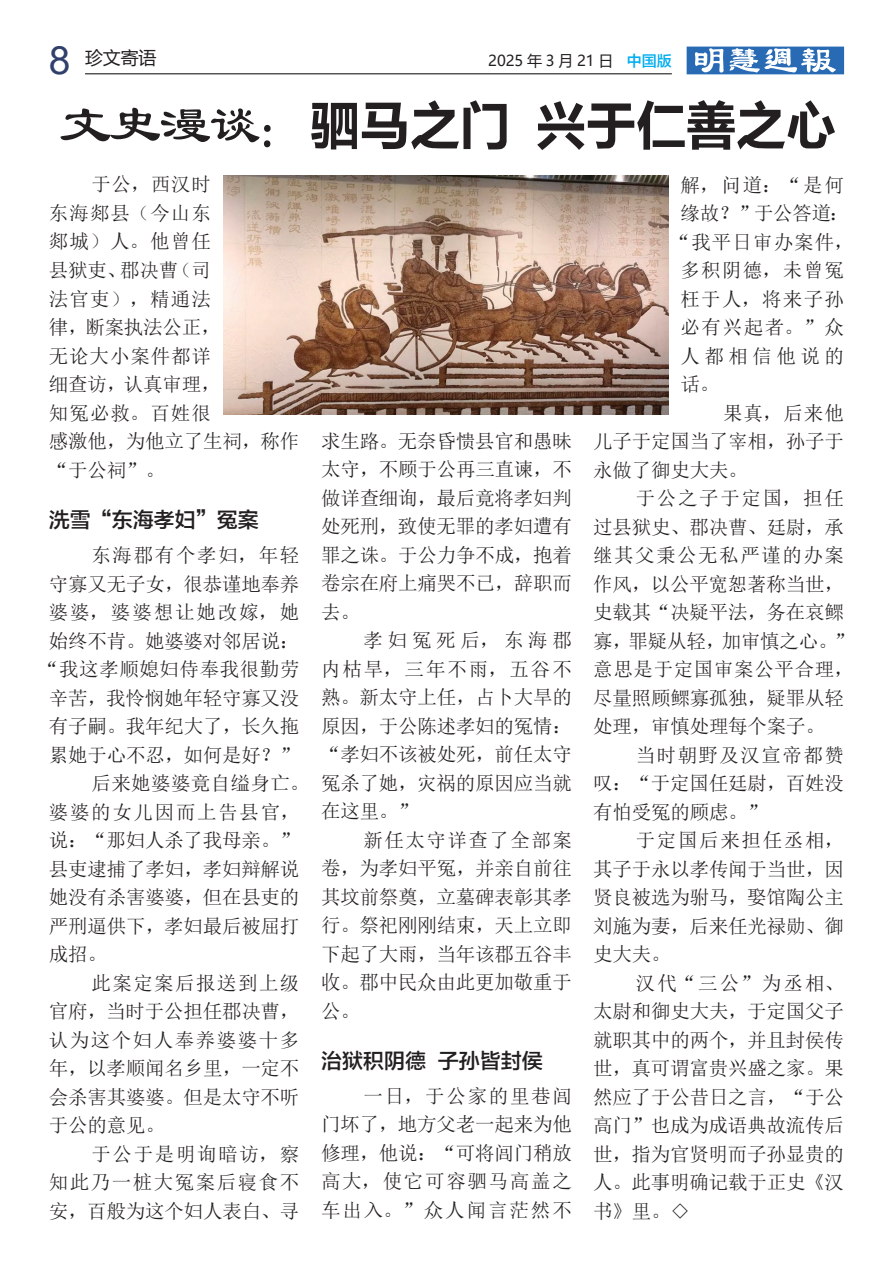
<style>
.page{position:relative;width:893px;height:1263px;background:#fff}
.page>*{position:absolute;margin:0;border:0;box-sizing:border-box;transform-origin:0 0}
.t1{font:54px "FZLTCHK GBK1 0";letter-spacing:-.025em;color:#231f20;scale:.95 1}
.t2{font:21px "FZLTZHK GBK1 0";color:#231f20}
.t3{font:19.5px/28.5px "N Sim Sun";letter-spacing:-.01em;color:#231f20;text-align:justify}
.t4{font:19.5px/28.5px "N Sim Sun";letter-spacing:.035em;color:#231f20}
.t5{font:19.5px "N Sim Sun";letter-spacing:.085em;color:#231f20}
.t6{font:19.5px "N Sim Sun";letter-spacing:.075em;color:#231f20}
.t7{font:19.5px "N Sim Sun";letter-spacing:.03em;color:#231f20}
.t8{font:19.5px "N Sim Sun";letter-spacing:.095em;color:#231f20}
.t9{font:19.5px "N Sim Sun";letter-spacing:.08em;color:#231f20}
.t10{font:19.5px "N Sim Sun";letter-spacing:.02em;color:#231f20}
.t11{font:19.5px "N Sim Sun";letter-spacing:.055em;color:#231f20}
.t12{font:19.5px "N Sim Sun";letter-spacing:.23em;color:#231f20}
.t13{font:18px "Microsoft Ya Hei";color:#231f20}
.t14{font:15px "Microsoft Ya Hei";color:#231f20}
.s1{font-family:"Arial";font-size:39px;color:#30406a}
.s2{font-family:"FZLTZHK GBK1 0";color:#00aeef}
.s3{font-family:"CT Li Shu SJ"}
</style>
<div class="page">
<hr style="left:85px;top:73px;width:587px;height:1px;background:#231f20">
<svg style="left:687px;top:47px;width:157px;height:27px"></svg>
<img style="left:224px;top:175px;width:444px;height:239px">
<p class="t13" style="left:49px;top:46px;width:109px"><span class="s1">8</span> 珍文寄语</p>
<p class="t14" style="left:488px;top:50px;width:185px">2025 年 3 月 21 日 <span class="s2">中国版</span></p>
<h1 class="t1" style="left:59px;top:96px;width:820px"><span class="s3">文史漫谈：</span>驷马之门 兴于仁善之心</h1>
<p class="t4" style="left:49px;top:170px;width:252px;text-indent:43px">于公，西汉时<br>东海郯县（今山东<br>郯城）人。他曾任<br>县狱吏、郡决曹（司<br>法官吏），精通法<br>律，断案执法公正，<br>无论大小案件都详<br>细查访，认真审理，<br>知冤必救。百姓很<br>感激他，为他立了生祠，称作“于公祠”。</p>
<p class="t2" style="left:49px;top:508px;width:211px">洗雪“东海孝妇”冤案</p>
<p class="t5" style="left:91px;top:545px;width:209px">东海郡有个孝妇，年轻</p>
<p class="t3" style="left:49px;top:569px;width:252px">守寡又无子女，很恭谨地奉养</p>
<p class="t8" style="left:49px;top:602px;width:252px">婆婆，婆婆想让她改嫁，她</p>
<p class="t3" style="left:49px;top:626px;width:252px">始终不肯。她婆婆对邻居说：</p>
<p class="t7" style="left:39px;top:659px;width:262px">“我这孝顺媳妇侍奉我很勤劳</p>
<p class="t3" style="left:49px;top:683px;width:252px">辛苦，我怜悯她年轻守寡又没</p>
<p class="t3" style="left:49px;top:712px;width:252px">有子嗣。我年纪大了，长久拖</p>
<p class="t3" style="left:49px;top:740px;width:252px">累她于心不忍，如何是好？”</p>
<p class="t10" style="left:91px;top:773px;width:219px">后来她婆婆竟自缢身亡。</p>
<p class="t5" style="left:49px;top:802px;width:252px">婆婆的女儿因而上告县官，</p>
<p class="t3" style="left:49px;top:826px;width:252px">说：“那妇人杀了我母亲。”</p>
<p class="t3" style="left:49px;top:854px;width:252px">县吏逮捕了孝妇，孝妇辩解说</p>
<p class="t3" style="left:49px;top:883px;width:252px">她没有杀害婆婆，但在县吏的</p>
<p class="t3" style="left:49px;top:911px;width:252px">严刑逼供下，孝妇最后被屈打</p>
<p class="t3" style="left:49px;top:940px;width:60px">成招。</p>
<p class="t6" style="left:91px;top:973px;width:209px">此案定案后报送到上级</p>
<p class="t3" style="left:49px;top:997px;width:252px">官府，当时于公担任郡决曹，</p>
<p class="t6" style="left:49px;top:1030px;width:252px">认为这个妇人奉养婆婆十多</p>
<p class="t3" style="left:49px;top:1054px;width:252px">年，以孝顺闻名乡里，一定不</p>
<p class="t3" style="left:49px;top:1082px;width:252px">会杀害其婆婆。但是太守不听</p>
<p class="t3" style="left:49px;top:1111px;width:118px">于公的意见。</p>
<p class="t5" style="left:91px;top:1144px;width:209px">于公于是明询暗访，察</p>
<p class="t6" style="left:49px;top:1172px;width:252px">知此乃一桩大冤案后寝食不</p>
<p class="t3" style="left:49px;top:1196px;width:252px">安，百般为这个妇人表白、寻</p>
<p class="t3" style="left:321px;top:426px;width:252px">求生路。无奈昏愦县官和愚昧太守，不顾于公再三直谏，不做详查细询，最后竟将孝妇判处死刑，致使无罪的孝妇遭有罪之诛。于公力争不成，抱着卷宗在府上痛哭不已，辞职而去。</p>
<p class="t3" style="left:321px;top:626px;width:252px;text-indent:43px">孝妇冤死后，东海郡内枯旱，三年不雨，五谷不熟。新太守上任，占卜大旱的原因，于公陈述孝妇的冤情：“孝妇不该被处死，前任太守冤杀了她，灾祸的原因应当就在这里。”</p>
<p class="t3" style="left:321px;top:825px;width:252px;text-indent:43px">新任太守详查了全部案卷，为孝妇平冤，并亲自前往其坟前祭奠，立墓碑表彰其孝行。祭祀刚刚结束，天上立即下起了大雨，当年该郡五谷丰收。郡中民众由此更加敬重于公。</p>
<p class="t2" style="left:321px;top:1049px;width:223px">治狱积阴德 子孙皆封侯</p>
<p class="t3" style="left:321px;top:1082px;width:252px;text-indent:43px">一日，于公家的里巷闾门坏了，地方父老一起来为他修理，他说：“可将闾门稍放高大，使它可容驷马高盖之车出入。”众人闻言茫然不</p>
<p class="t3" style="left:680px;top:170px;width:165px">解，问道：“是何</p>
<p class="t3" style="left:680px;top:199px;width:170px">缘故？”于公答道：</p>
<p class="t11" style="left:671px;top:232px;width:184px">“我平日审办案件，</p>
<p class="t3" style="left:680px;top:256px;width:165px">多积阴德，未曾冤</p>
<p class="t3" style="left:680px;top:284px;width:165px">枉于人，将来子孙</p>
<p class="t3" style="left:680px;top:313px;width:165px">必有兴起者。”众</p>
<p class="t12" style="left:680px;top:346px;width:165px">人都相信他说的</p>
<p class="t3" style="left:680px;top:370px;width:40px">话。</p>
<p class="t3" style="left:723px;top:398px;width:122px">果真，后来他</p>
<p class="t3" style="left:593px;top:427px;width:252px">儿子于定国当了宰相，孙子于</p>
<p class="t3" style="left:593px;top:455px;width:156px">永做了御史大夫。</p>
<p class="t5" style="left:636px;top:488px;width:210px">于公之子于定国，担任</p>
<p class="t3" style="left:593px;top:512px;width:252px">过县狱史、郡决曹、廷尉，承</p>
<p class="t9" style="left:593px;top:545px;width:252px">继其父秉公无私严谨的办案</p>
<p class="t3" style="left:593px;top:569px;width:252px">作风，以公平宽恕著称当世，</p>
<p class="t3" style="left:593px;top:598px;width:252px">史载其“决疑平法，务在哀鳏</p>
<p class="t3" style="left:593px;top:626px;width:262px">寡，罪疑从轻，加审慎之心。”</p>
<p class="t4" style="left:593px;top:655px;width:262px">意思是于定国审案公平合理，</p>
<p class="t3" style="left:593px;top:683px;width:252px">尽量照顾鳏寡孤独，疑罪从轻</p>
<p class="t3" style="left:593px;top:712px;width:233px">处理，审慎处理每个案子。</p>
<p class="t6" style="left:636px;top:745px;width:210px">当时朝野及汉宣帝都赞</p>
<p class="t3" style="left:593px;top:769px;width:252px">叹：“于定国任廷尉，百姓没</p>
<p class="t3" style="left:593px;top:797px;width:175px">有怕受冤的顾虑。”</p>
<p class="t5" style="left:636px;top:830px;width:210px">于定国后来担任丞相，</p>
<p class="t3" style="left:593px;top:854px;width:252px">其子于永以孝传闻于当世，因</p>
<p class="t3" style="left:593px;top:883px;width:252px">贤良被选为驸马，娶馆陶公主</p>
<p class="t3" style="left:593px;top:911px;width:252px">刘施为妻，后来任光禄勋、御</p>
<p class="t3" style="left:593px;top:940px;width:79px">史大夫。</p>
<p class="t3" style="left:636px;top:968px;width:210px">汉代“三公”为丞相、</p>
<p class="t3" style="left:593px;top:997px;width:252px">太尉和御史大夫，于定国父子</p>
<p class="t3" style="left:593px;top:1025px;width:252px">就职其中的两个，并且封侯传</p>
<p class="t3" style="left:593px;top:1054px;width:252px">世，真可谓富贵兴盛之家。果</p>
<p class="t3" style="left:593px;top:1083px;width:252px">然应了于公昔日之言，“于公</p>
<p class="t3" style="left:593px;top:1111px;width:252px">高门”也成为成语典故流传后</p>
<p class="t3" style="left:593px;top:1140px;width:252px">世，指为官贤明而子孙显贵的</p>
<p class="t3" style="left:593px;top:1168px;width:252px">人。此事明确记载于正史《汉</p>
<p class="t3" style="left:593px;top:1197px;width:98px">书》里。◇</p>
</div>
